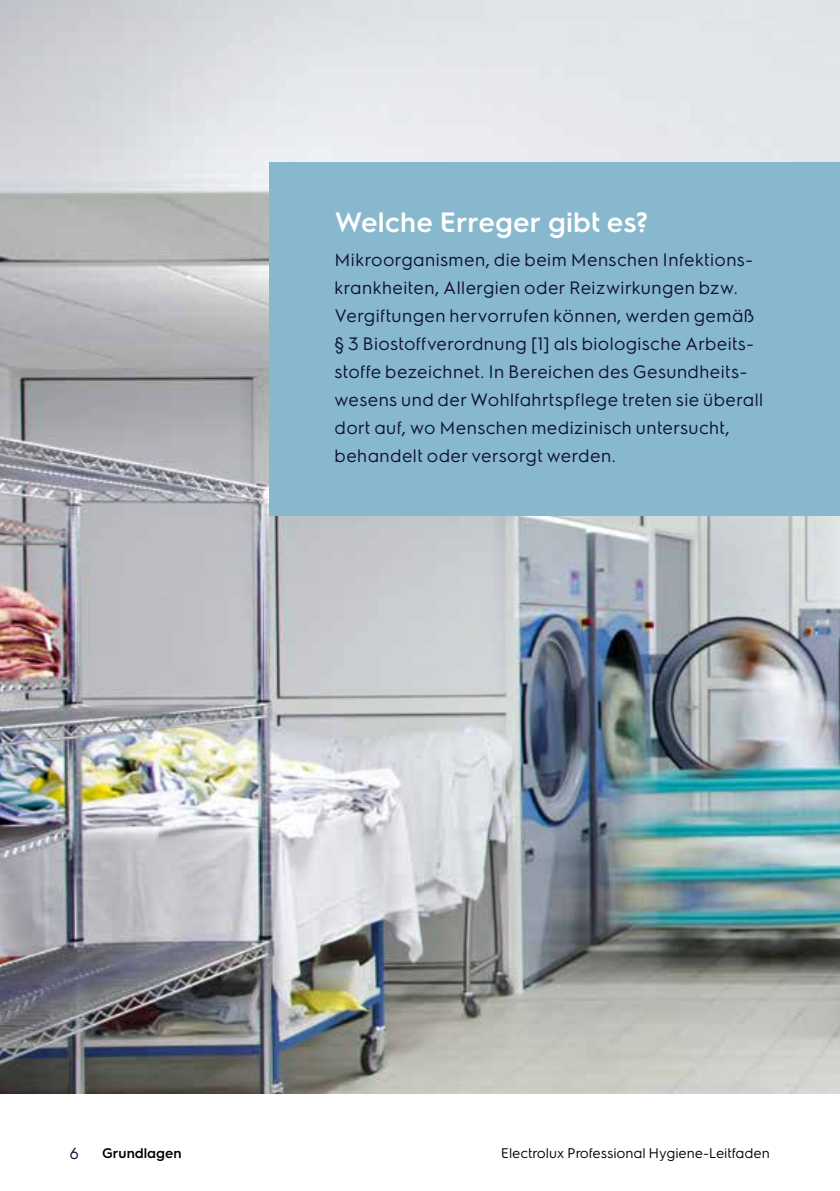
<style>
.page{position:relative;width:840px;height:1191px;background:#fff}
.page>*{position:absolute;margin:0;border:0;box-sizing:border-box;transform-origin:0 0}
.t1{font:600 28px "Electrolux Sans";letter-spacing:.005em;color:#fff}
.t2{font:18px/28px "Electrolux Sans";letter-spacing:.02em;color:#10103a}
.t3{font:16px "Electrolux Sans";color:#10103a}
.t4{font:14px "Electrolux Sans";color:#000}
.t5{font:600 14px "Electrolux Sans";color:#000}
</style>
<div class="page">
<img style="left:0;top:0;width:839px;height:1093px">
<div style="left:269px;top:162px;width:570px;height:353px;background:#88b8cd"></div>
<hr style="left:839px;top:70px;width:1px;height:517px;background:#dee9f0">
<h1 class="t1" style="left:334px;top:203px;width:315px">Welche Erreger gibt es?</h1>
<p class="t2" style="left:334px;top:244px;width:430px">Mikroorganismen, die beim Menschen Infektions&shy;krankheiten, Allergien oder Reizwirkungen bzw.<br>Vergiftungen hervorrufen können, werden gemäß § 3 Biostoffverordnung [1] als biologische Arbeits&shy;stoffe bezeichnet. In Bereichen des Gesundheits&shy;wesens und der Wohlfahrtspflege treten sie überall dort auf, wo Menschen medizinisch untersucht, behandelt oder versorgt werden.</p>
<p class="t3" style="left:70px;top:1141px;width:11px">6</p>
<p class="t4" style="left:501px;top:1143px;width:270px">Electrolux Professional Hygiene-Leitfaden</p>
<p class="t5" style="left:102px;top:1143px;width:81px">Grundlagen</p>
</div>
